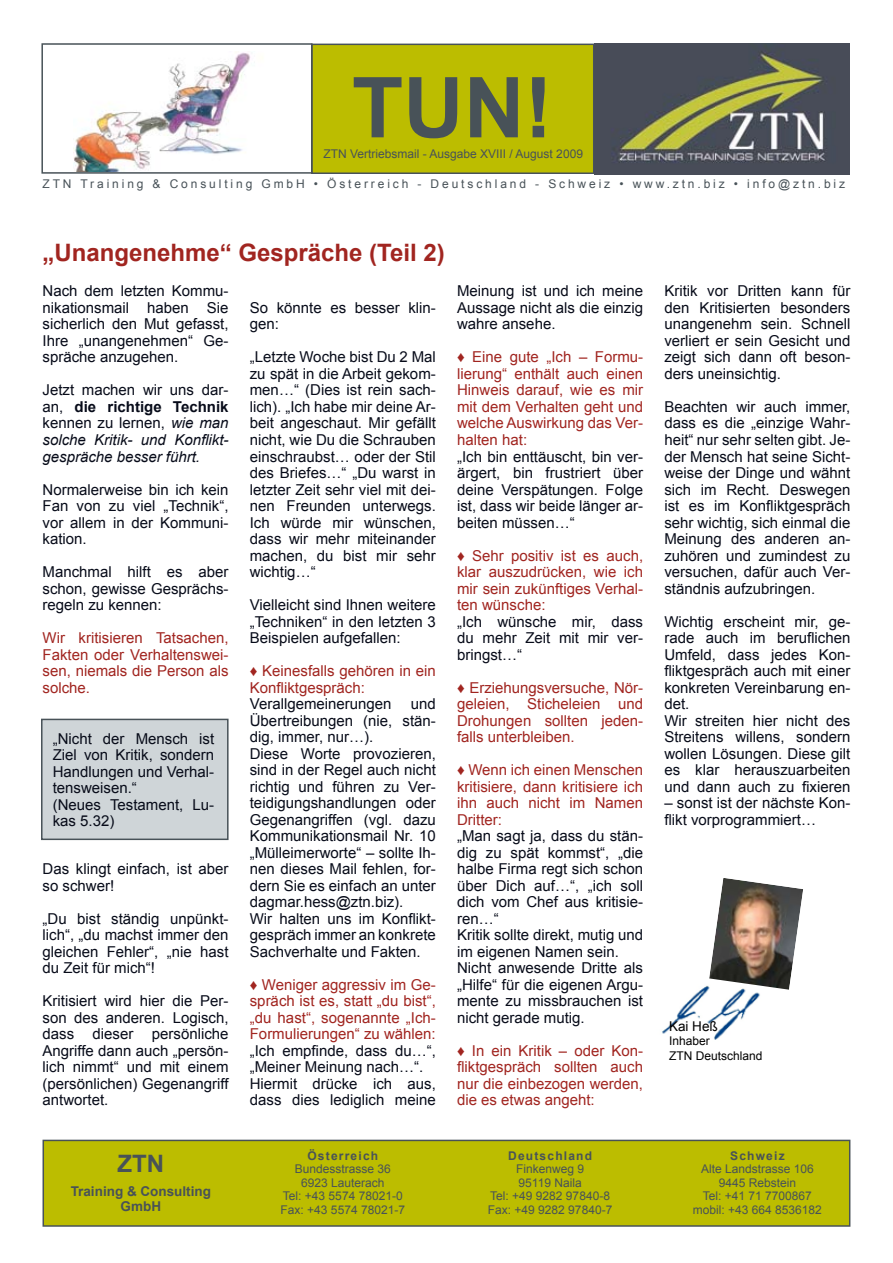
<style>
.page{position:relative;width:893px;height:1263px;background:#fff}
.page>*{position:absolute;margin:0;border:0;box-sizing:border-box;transform-origin:0 0}
.t1{font:700 84px "Arial";color:#485258}
.t2{font:700 24px "Arial";color:#a12520}
.t3{font:700 24px "Arial";color:#485258}
.t4{font:15px/16.5px "Arial";color:#070b19;text-align:justify}
.t5{font:15px/16.5px "Arial";color:#a12520;text-align:justify}
.t6{font:italic 15px/16.5px "Arial";color:#070b19;text-align:justify}
.t7{font:700 13.5px/15px "Arial";color:#485258;text-align:center}
.t8{font:13.5px "Arial";color:#000}
.t9{font:12px/13.5px "Arial";color:#485258;text-align:center}
.t10{font:12px "Arial";letter-spacing:.24em;color:#485258}
.t11{font:700 12px "Arial";letter-spacing:.1em;color:#485258}
.t12{font:12px/14.4px "Arial";color:#000}
.s1{font-style:normal}
.s2{font-weight:700;font-style:normal}
</style>
<div class="page">
<div style="left:42px;top:719px;width:186px;height:120px;background:#cfd5d8"></div>
<div style="left:41px;top:719px;width:188px;height:121px;border:2px solid #485258"></div>
<div style="left:312px;top:44px;width:282px;height:129px;background:#bcbd00"></div>
<div style="left:311px;top:44px;width:283px;height:130px;border:2px solid #485258"></div>
<div style="left:43px;top:1140px;width:807px;height:86px;background:#bcbd00"></div>
<div style="left:43px;top:1140px;width:807px;height:87px;border:2px solid #485258"></div>
<img style="left:662px;top:985px;width:98px;height:55px">
<img style="left:709px;top:878px;width:94px;height:112px">
<div style="left:41px;top:43px;width:272px;height:131px;border:2px solid #485258"></div>
<img style="left:594px;top:44px;width:255px;height:130px">
<img style="left:73px;top:52px;width:220px;height:120px">
<h1 class="t1" style="left:352px;top:52px;width:202px">TUN!</h1>
<p class="t9" style="left:324px;top:147px;width:261px">ZTN Vertriebsmail - Ausgabe XVIII / August 2009</p>
<p class="t10" style="left:43px;top:176px;width:804px">ZTN Training &amp; Consulting GmbH • Österreich - Deutschland - Schweiz • www.ztn.biz • info@ztn.biz</p>
<h2 class="t2" style="left:43px;top:236px;width:404px">„Unangenehme“ Gespräche (Teil 2)</h2>
<p class="t4" style="left:43px;top:283px;width:188px">Nach dem letzten Kommu&shy;nikationsmail haben Sie sicherlich den Mut gefasst, Ihre „unangenehmen“ Ge&shy;spräche anzugehen.</p>
<p class="t6" style="left:43px;top:382px;width:188px"><span class="s1">Jetzt machen wir uns dar&shy;an,</span> <span class="s2">die richtige Technik </span><span class="s1">kennen zu lernen,</span> wie man solche Kritik- und Konflikt&shy;gespräche besser führt.</p>
<p class="t4" style="left:43px;top:481px;width:188px">Normalerweise bin ich kein Fan von zu viel „Technik“, vor allem in der Kommuni&shy;kation.</p>
<p class="t4" style="left:43px;top:564px;width:188px">Manchmal hilft es aber schon, gewisse Gesprächs&shy;regeln zu kennen:</p>
<p class="t5" style="left:43px;top:630px;width:188px">Wir kritisieren Tatsachen, Fakten oder Verhaltenswei&shy;sen, niemals die Person als solche.</p>
<p class="t4" style="left:53px;top:730px;width:163px;text-align:left">„Nicht der Mensch ist<br>Ziel von Kritik, sondern<br>Handlungen und Verhal&shy;tensweisen.“<br>(Neues Testament, Lu&shy;kas 5.32)</p>
<p class="t4" style="left:43px;top:861px;width:188px">Das klingt einfach, ist aber so schwer!</p>
<p class="t4" style="left:43px;top:910px;width:188px">„Du bist ständig unpünkt&shy;lich“, „du machst immer den gleichen Fehler“, „nie hast du Zeit für mich“!</p>
<p class="t4" style="left:43px;top:993px;width:188px">Kritisiert wird hier die Per&shy;son des anderen. Logisch, dass dieser persönliche Angriffe dann auch „persön&shy;lich nimmt“ und mit einem (persönlichen) Gegenangriff antwortet.</p>
<p class="t4" style="left:250px;top:300px;width:188px">So könnte es besser klin&shy;gen:</p>
<p class="t4" style="left:250px;top:349px;width:188px">„Letzte Woche bist Du 2 Mal zu spät in die Arbeit gekom&shy;men…“ (Dies ist rein sach&shy;lich). „Ich habe mir deine Ar&shy;beit angeschaut. Mir gefällt nicht, wie Du die Schrauben einschraubst… oder der Stil des Briefes…“ „Du warst in letzter Zeit sehr viel mit dei&shy;nen Freunden unterwegs.<br>Ich würde mir wünschen, dass wir mehr miteinander machen, du bist mir sehr wichtig…“</p>
<p class="t4" style="left:250px;top:597px;width:188px">Vielleicht sind Ihnen weitere „Techniken“ in den letzten 3<br>Beispielen aufgefallen:</p>
<p class="t5" style="left:250px;top:663px;width:187px">♦ Keinesfalls gehören in ein<br>Konfliktgespräch:</p>
<p class="t4" style="left:250px;top:696px;width:143px">Verallgemeinerungen</p>
<p class="t4" style="left:250px;top:696px;width:188px;text-align:left;text-indent:161px">und<br>Übertreibungen (nie, stän&shy;dig, immer, nur…).<br>Diese Worte provozieren, sind in der Regel auch nicht richtig und führen zu Ver&shy;teidigungshandlungen oder<br>Gegenangriffen (vgl. dazu<br>Kommunikationsmail Nr. 10 „Mülleimerworte“ – sollte Ih&shy;nen dieses Mail fehlen, for&shy;dern Sie es einfach an unter dagmar.hess@ztn.biz).<br>Wir halten uns im Konflikt&shy;gespräch immer an konkrete<br>Sachverhalte und Fakten.</p>
<p class="t5" style="left:250px;top:976px;width:188px">♦ Weniger aggressiv im Ge&shy;spräch ist es, statt „du bist“, „du hast“, sogenannte „Ich-Formulierungen“ zu wählen:</p>
<p class="t4" style="left:250px;top:1042px;width:188px;text-align:left">„Ich empfinde, dass du…“, „Meiner Meinung nach…“.<br>Hiermit drücke ich aus, dass dies lediglich meine</p>
<p class="t4" style="left:457px;top:283px;width:188px">Meinung ist und ich meine Aussage nicht als die einzig wahre ansehe.</p>
<p class="t5" style="left:457px;top:349px;width:188px">♦ Eine gute „Ich – Formu&shy;lierung“ enthält auch einen Hinweis darauf, wie es mir mit dem Verhalten geht und welche Auswirkung das Ver&shy;halten hat:</p>
<p class="t4" style="left:457px;top:448px;width:188px">„Ich bin enttäuscht, bin ver&shy;ärgert, bin frustriert über deine Verspätungen. Folge ist, dass wir beide länger ar&shy;beiten müssen…“</p>
<p class="t5" style="left:457px;top:547px;width:188px">♦ Sehr positiv ist es auch, klar auszudrücken, wie ich mir sein zukünftiges Verhal&shy;ten wünsche:</p>
<p class="t4" style="left:457px;top:613px;width:188px">„Ich wünsche mir, dass du mehr Zeit mit mir ver&shy;bringst…“</p>
<p class="t5" style="left:457px;top:679px;width:188px">♦ Erziehungsversuche, Nör&shy;geleien, Sticheleien und Drohungen sollten jeden&shy;falls unterbleiben.</p>
<p class="t5" style="left:457px;top:762px;width:188px">♦ Wenn ich einen Menschen kritisiere, dann kritisiere ich ihn auch nicht im Namen Dritter:</p>
<p class="t4" style="left:457px;top:828px;width:188px;text-align:left">„Man sagt ja, dass du stän&shy;dig zu spät kommst“, „die halbe Firma regt sich schon über Dich auf…“, „ich soll dich vom Chef aus kritisie&shy;ren…“<br>Kritik sollte direkt, mutig und im eigenen Namen sein.<br>Nicht anwesende Dritte als „Hilfe“ für die eigenen Argu&shy;mente zu missbrauchen ist nicht gerade mutig.</p>
<p class="t5" style="left:457px;top:1042px;width:188px">♦ In ein Kritik – oder Kon&shy;fliktgespräch sollten auch nur die einbezogen werden, die es etwas angeht:</p>
<h2 class="t3" style="left:118px;top:1147px;width:48px">ZTN</h2>
<p class="t7" style="left:71px;top:1184px;width:142px">Training &amp; Consulting<br>GmbH</p>
<p class="t11" style="left:307px;top:1148px;width:72px">Österreich</p>
<p class="t9" style="left:281px;top:1162px;width:126px">Bundesstrasse 36<br>6923 Lauterach<br>Tel: +43 5574 78021-0<br>Fax: +43 5574 78021-7</p>
<p class="t11" style="left:508px;top:1148px;width:86px">Deutschland</p>
<p class="t9" style="left:488px;top:1162px;width:126px">Finkenweg 9<br>95119 Naila<br>Tel: +49 9282 97840-8<br>Fax: +49 9282 97840-7</p>
<p class="t4" style="left:664px;top:283px;width:188px">Kritik vor Dritten kann für den Kritisierten besonders unangenehm sein. Schnell verliert er sein Gesicht und zeigt sich dann oft beson&shy;ders uneinsichtig.</p>
<p class="t4" style="left:664px;top:399px;width:188px">Beachten wir auch immer, dass es die „einzige Wahr&shy;heit“ nur sehr selten gibt. Je&shy;der Mensch hat seine Sicht&shy;weise der Dinge und wähnt sich im Recht. Deswegen ist es im Konfliktgespräch sehr wichtig, sich einmal die Meinung des anderen an&shy;zuhören und zumindest zu versuchen, dafür auch Ver&shy;ständnis aufzubringen.</p>
<p class="t4" style="left:664px;top:613px;width:188px;text-align:left">Wichtig erscheint mir, ge&shy;rade auch im beruflichen<br>Umfeld, dass jedes Kon&shy;fliktgespräch auch mit einer konkreten Vereinbarung en&shy;det.<br>Wir streiten hier nicht des<br>Streitens willens, sondern wollen Lösungen. Diese gilt es klar herauszuarbeiten und dann auch zu fixieren</p>
<p class="t4" style="left:664px;top:795px;width:188px">– sonst ist der nächste Kon&shy;flikt vorprogrammiert…</p>
<p class="t8" style="left:669px;top:1017px;width:50px">Kai Heß</p>
<p class="t12" style="left:669px;top:1034px;width:95px">Inhaber<br>ZTN Deutschland</p>
<p class="t11" style="left:730px;top:1148px;width:56px">Schweiz</p>
<p class="t9" style="left:693px;top:1162px;width:131px">Alte Landstrasse 106<br>9445 Rebstein<br>Tel: +41 71 7700867 mobil: +43 664 8536182</p>
</div>
